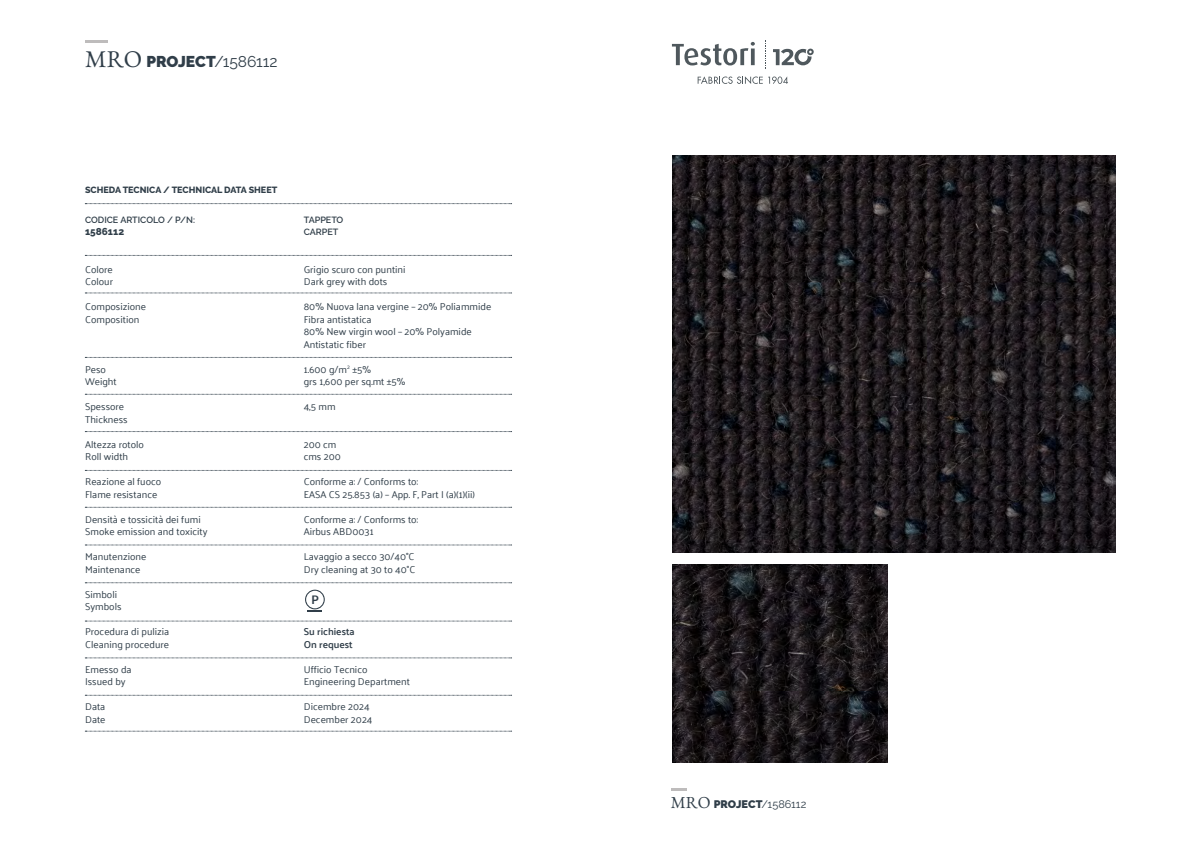
<style>
.page{position:relative;width:1191px;height:842px;background:#fff}
.page>*{position:absolute;margin:0;border:0;box-sizing:border-box;transform-origin:0 0}
.t1{font:15.6px "Raleway";color:#303e49}
.t2{font:700 11.8px "Lato";color:#303e49}
.t3{font:10.9px "Raleway";letter-spacing:.005em;color:#303e49}
.t4{font:10px/12.5px "Palanquin";color:#303e49}
.t5{font:600 10px/12.5px "Palanquin";color:#303e49}
.t6{font:800 10px "Raleway";color:#303e49}
.t7{font:600 9px/12.5px "Raleway";color:#303e49}
.t8{font:800 9px "Raleway";color:#303e49}
.s1{font-family:"EB Garamond";font-size:24px}
.s2{font-weight:900}
.s3{font-family:"EB Garamond";font-size:16.8px}
</style>
<div class="page">
<hr style="left:85px;top:40px;width:22px;height:3px;background:#bebcbc">
<img style="left:672px;top:156px;width:443px;height:397px">
<img style="left:672px;top:564px;width:215px;height:199px">
<svg style="left:671px;top:789px;width:15px;height:2px"></svg>
<svg style="left:773px;top:49px;width:40px;height:16px"></svg>
<svg style="left:672px;top:42px;width:83px;height:23px"></svg>
<svg style="left:765px;top:40px;width:1px;height:29px"></svg>
<svg style="left:697px;top:76px;width:91px;height:8px"></svg>
<svg style="left:85px;top:255px;width:426px;height:1px"></svg>
<svg style="left:85px;top:293px;width:426px;height:1px"></svg>
<svg style="left:85px;top:357px;width:426px;height:1px"></svg>
<svg style="left:85px;top:394px;width:426px;height:1px"></svg>
<svg style="left:85px;top:431px;width:426px;height:1px"></svg>
<svg style="left:85px;top:470px;width:426px;height:1px"></svg>
<svg style="left:85px;top:507px;width:426px;height:1px"></svg>
<svg style="left:85px;top:545px;width:426px;height:1px"></svg>
<svg style="left:85px;top:583px;width:426px;height:1px"></svg>
<svg style="left:85px;top:621px;width:426px;height:1px"></svg>
<svg style="left:85px;top:658px;width:426px;height:1px"></svg>
<svg style="left:85px;top:203px;width:426px;height:1px"></svg>
<svg style="left:305px;top:590px;width:20px;height:21px"></svg>
<svg style="left:85px;top:695px;width:426px;height:1px"></svg>
<svg style="left:85px;top:731px;width:426px;height:1px"></svg>
<h1 class="t1" style="left:85px;top:52px;width:194px"><span class="s1">MRO</span> <span class="s2">PROJECT</span>/1586112</h1>
<p class="t8" style="left:85px;top:185px;width:194px">SCHEDA TECNICA / TECHNICAL DATA SHEET</p>
<p class="t7" style="left:85px;top:213px;width:112px">CODICE ARTICOLO / P/N:</p>
<p class="t6" style="left:85px;top:226px;width:41px">1586112</p>
<p class="t4" style="left:85px;top:263px;width:29px">Colore<br>Colour</p>
<p class="t4" style="left:85px;top:300px;width:63px">Composizione<br>Composition</p>
<p class="t4" style="left:85px;top:363px;width:33px">Peso<br>Weight</p>
<p class="t4" style="left:85px;top:400px;width:44px">Spessore<br>Thickness</p>
<p class="t4" style="left:85px;top:438px;width:60px">Altezza rotolo<br>Roll width</p>
<p class="t4" style="left:85px;top:475px;width:78px">Reazione al fuoco<br>Flame resistance</p>
<p class="t4" style="left:85px;top:513px;width:124px">Densità e tossicità dei fumi<br>Smoke emission and toxicity</p>
<p class="t4" style="left:85px;top:550px;width:63px">Manutenzione<br>Maintenance</p>
<p class="t4" style="left:85px;top:588px;width:38px">Simboli<br>Symbols</p>
<p class="t4" style="left:85px;top:625px;width:86px">Procedura di pulizia<br>Cleaning procedure</p>
<p class="t4" style="left:85px;top:663px;width:48px">Emesso da<br>Issued by</p>
<p class="t4" style="left:85px;top:700px;width:22px">Data<br>Date</p>
<p class="t7" style="left:304px;top:213px;width:41px">TAPPETO<br>CARPET</p>
<p class="t4" style="left:304px;top:263px;width:103px">Grigio scuro con puntini<br>Dark grey with dots</p>
<p class="t4" style="left:304px;top:300px;width:189px">80% Nuova lana vergine – 20% Poliammide<br>Fibra antistatica<br>80% New virgin wool – 20% Polyamide<br>Antistatic fiber</p>
<p class="t4" style="left:304px;top:363px;width:103px">1.600 g/m<sup>2</sup> ±5%<br>grs 1,600 per sq.mt ±5%</p>
<p class="t4" style="left:304px;top:400px;width:33px">4,5 mm</p>
<p class="t4" style="left:304px;top:438px;width:39px">200 cm cms 200</p>
<p class="t4" style="left:304px;top:475px;width:173px">Conforme a: / Conforms to:<br>EASA CS 25.853 (a) – App. F, Part I (a)(1)(ii)</p>
<p class="t4" style="left:304px;top:513px;width:116px">Conforme a: / Conforms to:<br>Airbus ABD0031</p>
<p class="t4" style="left:304px;top:550px;width:113px">Lavaggio a secco 30/40°C<br>Dry cleaning at 30 to 40°C</p>
<p class="t2" style="left:311px;top:593px;width:9px">P</p>
<p class="t5" style="left:304px;top:625px;width:52px">Su richiesta<br>On request</p>
<p class="t4" style="left:304px;top:663px;width:108px">Ufficio Tecnico<br>Engineering Department</p>
<p class="t4" style="left:304px;top:700px;width:70px">Dicembre 2024<br>December 2024</p>
<p class="t3" style="left:671px;top:798px;width:137px"><span class="s3">MRO</span> <span class="s2">PROJECT</span>/1586112</p>
</div>
